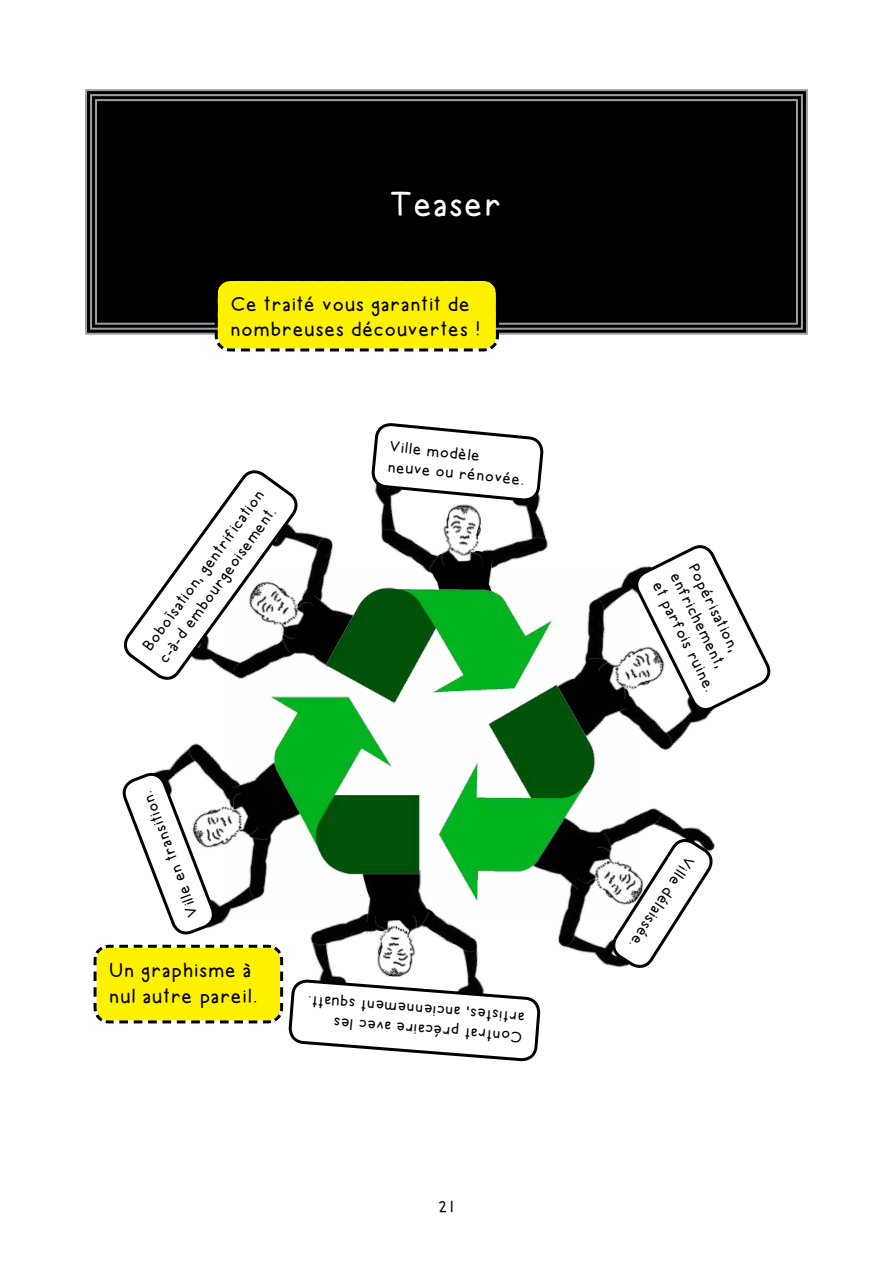
<style>
.page{position:relative;width:893px;height:1263px;background:#fff}
.page>*{position:absolute;margin:0;border:0;box-sizing:border-box;transform-origin:0 0}
.t1{font:36px "Hello Recess";color:#fff}
.t2{font:21px/25.2px "Hello Recess";color:#000}
.t3{font:16.5px/19.8px "Hello Recess";color:#000}
</style>
<div class="page">
<div style="left:85px;top:89px;width:723px;height:246px;background:#000"></div>
<div style="left:90px;top:94px;width:713px;height:236px;border:2px solid #9d9fa2"></div>
<div style="left:95px;top:99px;width:703px;height:226px;border:2px solid #9d9fa2"></div>
<img style="left:300px;top:532px;width:33px;height:37px">
<img style="left:216px;top:902px;width:15px;height:24px">
<img style="left:157px;top:753px;width:26px;height:18px">
<img style="left:183px;top:743px;width:35px;height:44px">
<img style="left:218px;top:763px;width:13px;height:29px">
<img style="left:216px;top:792px;width:15px;height:55px">
<img style="left:678px;top:713px;width:33px;height:27px">
<img style="left:641px;top:713px;width:37px;height:38px">
<img style="left:667px;top:815px;width:48px;height:34px">
<img style="left:581px;top:952px;width:28px;height:14px">
<img style="left:635px;top:808px;width:32px;height:27px">
<img style="left:558px;top:918px;width:51px;height:34px">
<img style="left:430px;top:918px;width:47px;height:25px">
<img style="left:310px;top:918px;width:53px;height:25px">
<img style="left:356px;top:918px;width:74px;height:15px">
<img style="left:375px;top:918px;width:43px;height:25px">
<img style="left:380px;top:504px;width:15px;height:20px">
<img style="left:514px;top:504px;width:26px;height:16px">
<img style="left:380px;top:524px;width:47px;height:45px">
<img style="left:497px;top:520px;width:51px;height:45px">
<img style="left:427px;top:548px;width:73px;height:21px">
<img style="left:439px;top:504px;width:43px;height:62px">
<img style="left:231px;top:569px;width:404px;height:349px">
<svg style="left:124px;top:470px;width:176px;height:212px"></svg>
<svg style="left:633px;top:545px;width:138px;height:168px"></svg>
<svg style="left:371px;top:423px;width:173px;height:81px"></svg>
<svg style="left:609px;top:836px;width:105px;height:132px"></svg>
<svg style="left:122px;top:771px;width:94px;height:164px"></svg>
<svg style="left:213px;top:276px;width:287px;height:76px;background:#e1d608"></svg>
<svg style="left:93px;top:943px;width:448px;height:119px"></svg>
<h1 class="t1" style="left:390px;top:184px;width:114px">Teaser</h1>
<p class="t2" style="left:230px;top:291px;width:252px">Ce traité vous garantit de nombreuses découvertes !</p>
<p class="t3" style="left:138px;top:643px;width:196px;rotate:-54deg">Boboïsation, gentrification c-à-d embourgeoisement.</p>
<p class="t3" style="left:391px;top:437px;width:139px;rotate:5deg">Ville modèle neuve ou rénovée.</p>
<p class="t3" style="left:185px;top:919px;width:135px;rotate:-111deg">Ville en transition.</p>
<p class="t2" style="left:109px;top:958px;width:150px">Un graphisme à nul autre pareil.</p>
<p class="t3" style="left:521px;top:1048px;width:219px;rotate:-175deg">Contrat précaire avec les artistes, anciennement squatt.</p>
<p class="t3" style="left:439px;top:1197px;width:17px">21</p>
<p class="t3" style="left:701px;top:560px;width:123px;rotate:63deg">Popérisation, enfrichement, et parfois ruine.</p>
<p class="t3" style="left:699px;top:863px;width:108px;rotate:123deg">Ville délaissée.</p>
</div>
